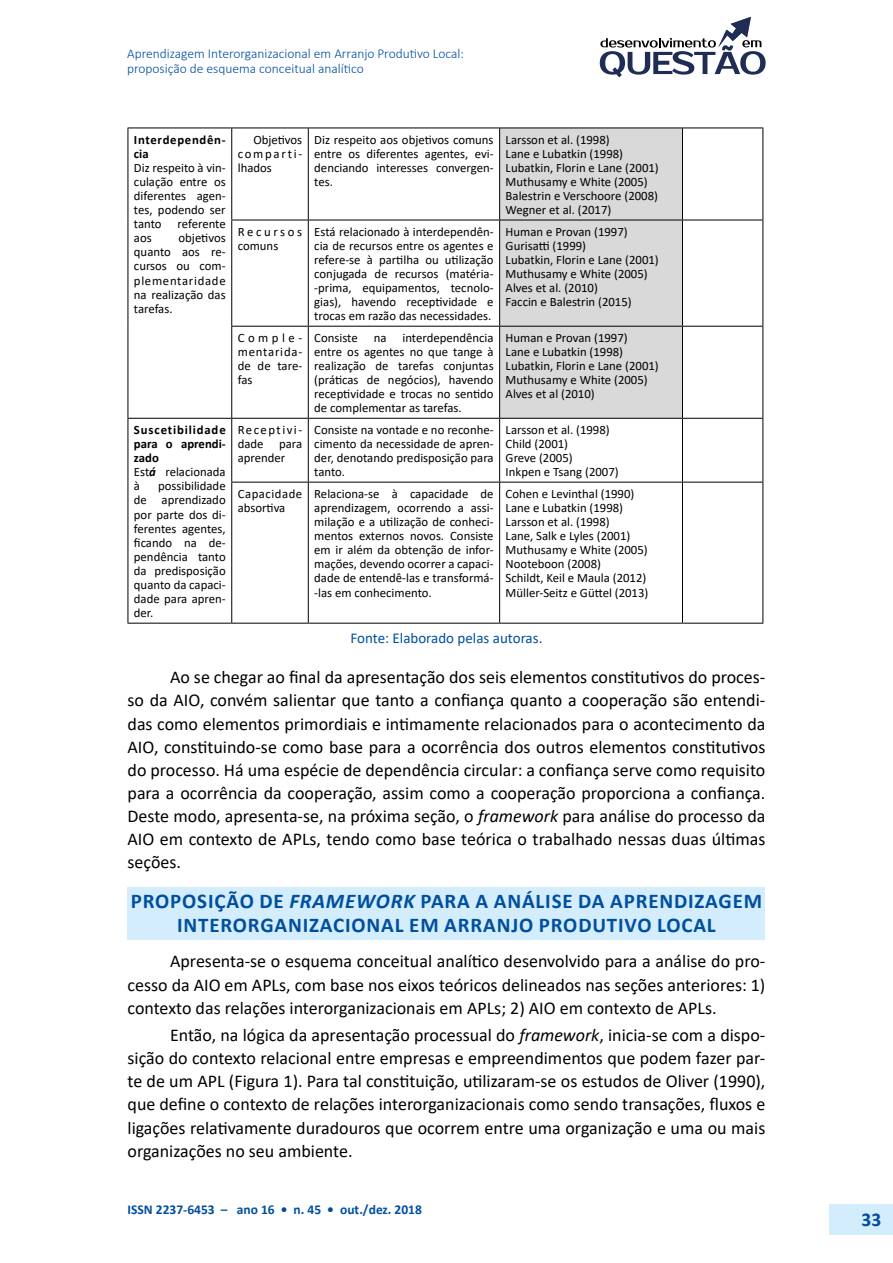
<style>
.page{position:relative;width:893px;height:1263px;background:#fff}
.page>*{position:absolute;margin:0;border:0;box-sizing:border-box;transform-origin:0 0}
.t1{font:700 21px/23.1px "Calibri";letter-spacing:.04em;color:#004f9f;text-align:center}
.t2{font:700 19.5px "Calibri";color:#004f9f}
.t3{font:18px/23.1px "Calibri";color:#000;text-align:justify}
.t4{font:15px "Calibri";color:#004f9f}
.t5{font:300 13.5px/15px "Calibri";color:#004f9f}
.t6{font:700 13.5px "Calibri";color:#004f9f}
.t7{font:12.75px/14.1px "Calibri";color:#000;text-align:justify}
.t8{font:700 12.75px/14.1px "Calibri";letter-spacing:.055em;color:#000}
.t9{font:12.75px/14.1px "Calibri";letter-spacing:.04em;color:#000}
.t10{font:12.75px/14.1px "Calibri";letter-spacing:.19em;color:#000}
.s1{font-style:italic}
.s2{font-weight:400}
</style>
<div class="page">
<div style="left:829px;top:1204px;width:64px;height:30px;background:#d4edfc"></div>
<svg style="left:600px;top:17px;width:166px;height:60px"></svg>
<div style="left:128px;top:887px;width:637px;height:53px;background:#d4edfc"></div>
<svg style="left:500px;top:129px;width:182px;height:289px;background:#d5d5d5"></svg>
<hr style="left:682px;top:128px;width:81px;height:1px;background:#000">
<hr style="left:762px;top:128px;width:1px;height:92px;background:#000">
<hr style="left:682px;top:220px;width:81px;height:1px;background:#000">
<hr style="left:762px;top:220px;width:1px;height:106px;background:#000">
<hr style="left:682px;top:326px;width:81px;height:1px;background:#000">
<hr style="left:762px;top:327px;width:1px;height:91px;background:#000">
<hr style="left:682px;top:418px;width:81px;height:1px;background:#000">
<hr style="left:762px;top:419px;width:1px;height:63px;background:#000">
<hr style="left:682px;top:482px;width:81px;height:1px;background:#000">
<hr style="left:762px;top:482px;width:1px;height:141px;background:#000">
<hr style="left:682px;top:623px;width:81px;height:1px;background:#000">
<hr style="left:128px;top:128px;width:104px;height:1px;background:#000">
<hr style="left:232px;top:128px;width:76px;height:1px;background:#000">
<hr style="left:308px;top:128px;width:192px;height:1px;background:#000">
<hr style="left:500px;top:128px;width:182px;height:1px;background:#000">
<hr style="left:231px;top:220px;width:77px;height:1px;background:#000">
<hr style="left:308px;top:220px;width:192px;height:1px;background:#000">
<hr style="left:500px;top:220px;width:182px;height:1px;background:#000">
<hr style="left:231px;top:326px;width:77px;height:1px;background:#000">
<hr style="left:308px;top:326px;width:192px;height:1px;background:#000">
<hr style="left:500px;top:326px;width:182px;height:1px;background:#000">
<hr style="left:128px;top:418px;width:104px;height:1px;background:#000">
<hr style="left:232px;top:418px;width:76px;height:1px;background:#000">
<hr style="left:308px;top:418px;width:192px;height:1px;background:#000">
<hr style="left:500px;top:418px;width:182px;height:1px;background:#000">
<hr style="left:231px;top:482px;width:77px;height:1px;background:#000">
<hr style="left:308px;top:482px;width:192px;height:1px;background:#000">
<hr style="left:500px;top:482px;width:182px;height:1px;background:#000">
<hr style="left:128px;top:623px;width:104px;height:1px;background:#000">
<hr style="left:232px;top:623px;width:76px;height:1px;background:#000">
<hr style="left:308px;top:623px;width:192px;height:1px;background:#000">
<hr style="left:500px;top:623px;width:182px;height:1px;background:#000">
<hr style="left:128px;top:128px;width:1px;height:92px;background:#000">
<hr style="left:128px;top:220px;width:1px;height:106px;background:#000">
<hr style="left:128px;top:326px;width:1px;height:92px;background:#000">
<hr style="left:128px;top:419px;width:1px;height:63px;background:#000">
<hr style="left:128px;top:482px;width:1px;height:141px;background:#000">
<hr style="left:231px;top:128px;width:1px;height:92px;background:#000">
<hr style="left:308px;top:128px;width:1px;height:92px;background:#000">
<hr style="left:499px;top:128px;width:1px;height:92px;background:#000">
<hr style="left:682px;top:128px;width:1px;height:92px;background:#000">
<hr style="left:231px;top:220px;width:1px;height:106px;background:#000">
<hr style="left:308px;top:220px;width:1px;height:106px;background:#000">
<hr style="left:499px;top:220px;width:1px;height:106px;background:#000">
<hr style="left:682px;top:220px;width:1px;height:106px;background:#000">
<hr style="left:231px;top:327px;width:1px;height:91px;background:#000">
<hr style="left:308px;top:327px;width:1px;height:91px;background:#000">
<hr style="left:499px;top:327px;width:1px;height:91px;background:#000">
<hr style="left:682px;top:327px;width:1px;height:91px;background:#000">
<hr style="left:231px;top:419px;width:1px;height:63px;background:#000">
<hr style="left:308px;top:419px;width:1px;height:63px;background:#000">
<hr style="left:499px;top:419px;width:1px;height:63px;background:#000">
<hr style="left:682px;top:419px;width:1px;height:63px;background:#000">
<hr style="left:231px;top:482px;width:1px;height:141px;background:#000">
<hr style="left:308px;top:482px;width:1px;height:141px;background:#000">
<hr style="left:499px;top:482px;width:1px;height:141px;background:#000">
<hr style="left:682px;top:482px;width:1px;height:141px;background:#000">
<p class="t5" style="left:127px;top:46px;width:339px">Aprendizagem Interorganizacional em Arranjo Produtivo Local: proposição de esquema conceitual analítico</p>
<p class="t8" style="left:134px;top:132px;width:93px">Interdependên&shy;cia</p>
<p class="t7" style="left:134px;top:160px;width:93px">Diz respeito à vin&shy;culação entre os diferentes agen&shy;tes, podendo ser tanto</p>
<p class="t7" style="left:178px;top:217px;width:50px">referente</p>
<p class="t7" style="left:134px;top:231px;width:93px;text-indent:45px">objetivos quanto aos re&shy;cursos ou com&shy;plementaridade na realização das tarefas.</p>
<p class="t7" style="left:134px;top:231px;width:19px">aos</p>
<p class="t7" style="left:238px;top:132px;width:66px;text-indent:16px">Objetivos comparti&shy;lhados</p>
<p class="t7" style="left:314px;top:132px;width:181px">Diz respeito aos objetivos comuns entre os diferentes agentes, evi&shy;denciando interesses convergen&shy;tes.</p>
<p class="t7" style="left:506px;top:132px;width:155px;text-align:left">Larsson et al. (1998)<br>Lane e Lubatkin (1998)<br>Lubatkin, Florin e Lane (2001)<br>Muthusamy e White (2005)<br>Balestrin e Verschoore (2008)<br>Wegner et al. (2017)</p>
<p class="t10" style="left:238px;top:224px;width:66px">Recursos comuns</p>
<p class="t7" style="left:314px;top:224px;width:181px">Está relacionado à interdependên&shy;cia de recursos entre os agentes e refere-se à partilha ou utilização conjugada de recursos (matéria--prima, equipamentos, tecnolo&shy;gias), havendo receptividade e trocas em razão das necessidades.</p>
<p class="t7" style="left:506px;top:224px;width:155px;text-align:left">Human e Provan (1997)<br>Gurisatti (1999)<br>Lubatkin, Florin e Lane (2001)<br>Muthusamy e White (2005)<br>Alves et al. (2010)<br>Faccin e Balestrin (2015)</p>
<p class="t7" style="left:238px;top:330px;width:66px">Comple&shy;mentarida&shy;de de tare&shy;fas</p>
<p class="t7" style="left:314px;top:330px;width:74px">Consiste na</p>
<p class="t7" style="left:314px;top:330px;width:181px;text-indent:88px">interdependência entre os agentes no que tange à realização de tarefas conjuntas (práticas de negócios), havendo receptividade e trocas no sentido de complementar as tarefas.</p>
<p class="t7" style="left:506px;top:330px;width:155px;text-align:left">Human e Provan (1997)<br>Lane e Lubatkin (1998)<br>Lubatkin, Florin e Lane (2001)<br>Muthusamy e White (2005)<br>Alves et al (2010)</p>
<p class="t7" style="left:238px;top:422px;width:66px">Receptivi&shy;dade para aprender</p>
<p class="t7" style="left:314px;top:422px;width:181px">Consiste na vontade e no reconhe&shy;cimento da necessidade de apren&shy;der, denotando predisposição para tanto.</p>
<p class="t7" style="left:506px;top:422px;width:115px;text-align:left">Larsson et al. (1998)<br>Child (2001)<br>Greve (2005)<br>Inkpen e Tsang (2007)</p>
<p class="t9" style="left:238px;top:486px;width:66px">Capacidade absortiva</p>
<p class="t7" style="left:314px;top:486px;width:181px">Relaciona-se à capacidade de aprendizagem, ocorrendo a assi&shy;milação e a utilização de conheci&shy;mentos externos novos. Consiste em ir além da obtenção de infor&shy;mações, devendo ocorrer a capaci&shy;dade de entendê-las e transformá--las em conhecimento.</p>
<p class="t7" style="left:506px;top:486px;width:144px;text-align:left">Cohen e Levinthal (1990)<br>Lane e Lubatkin (1998)<br>Larsson et al. (1998)<br>Lane, Salk e Lyles (2001)<br>Muthusamy e White (2005)<br>Nooteboon (2008)<br>Schildt, Keil e Maula (2012)<br>Müller-Seitz e Güttel (2013)</p>
<p class="t4" style="left:350px;top:628px;width:193px">Fonte: Elaborado pelas autoras.</p>
<p class="t3" style="left:128px;top:665px;width:639px;text-indent:43px">Ao se chegar ao final da apresentação dos seis elementos constitutivos do proces&shy;so da AIO, convém salientar que tanto a confiança quanto a cooperação são entendi&shy;das como elementos primordiais e intimamente relacionados para o acontecimento da AIO, constituindo-se como base para a ocorrência dos outros elementos constitutivos do processo. Há uma espécie de dependência circular: a confiança serve como requisito para a ocorrência da cooperação, assim como a cooperação proporciona a confiança.<br>Deste modo, apresenta-se, na próxima seção, o <span class="s1">framework</span> para análise do processo da AIO em contexto de APLs, tendo como base teórica o trabalhado nessas duas últimas seções.</p>
<h1 class="t1" style="left:131px;top:890px;width:633px">PROPOSIÇÃO DE <span class="s1">FRAMEWORK</span> PARA A ANÁLISE DA APRENDIZAGEM<br>INTERORGANIZACIONAL EM ARRANJO PRODUTIVO LOCAL</h1>
<p class="t3" style="left:128px;top:949px;width:639px;text-indent:43px">Apresenta-se o esquema conceitual analítico desenvolvido para a análise do pro&shy;cesso da AIO em APLs, com base nos eixos teóricos delineados nas seções anteriores: 1) contexto das relações interorganizacionais em APLs; 2) AIO em contexto de APLs.</p>
<p class="t3" style="left:128px;top:1023px;width:639px;text-indent:43px">Então, na lógica da apresentação processual do <span class="s1">framework</span>, inicia-se com a dispo&shy;sição do contexto relacional entre empresas e empreendimentos que podem fazer par&shy;te de um APL (Figura 1). Para tal constituição, utilizaram-se os estudos de Oliver (1990), que define o contexto de relações interorganizacionais como sendo transações, fluxos e ligações relativamente duradouros que ocorrem entre uma organização e uma ou mais organizações no seu ambiente.</p>
<p class="t8" style="left:134px;top:422px;width:93px">Suscetibilidade para o aprendi&shy;zado<br><span class="s2">Est</span><span class="s1">á</span> <span class="s2">relacionada à</span></p>
<p class="t7" style="left:134px;top:479px;width:93px;text-indent:24px">possibilidade de aprendizado por parte dos di&shy;ferentes agentes, ficando na de&shy;pendência tanto da predisposição quanto da capaci&shy;dade para apren&shy;der.</p>
<p class="t6" style="left:128px;top:1200px;width:296px">ISSN 2237-6453 – ano 16 • n. 45 • out./dez. 2018</p>
<h2 class="t2" style="left:862px;top:1206px;width:21px">33</h2>
</div>
